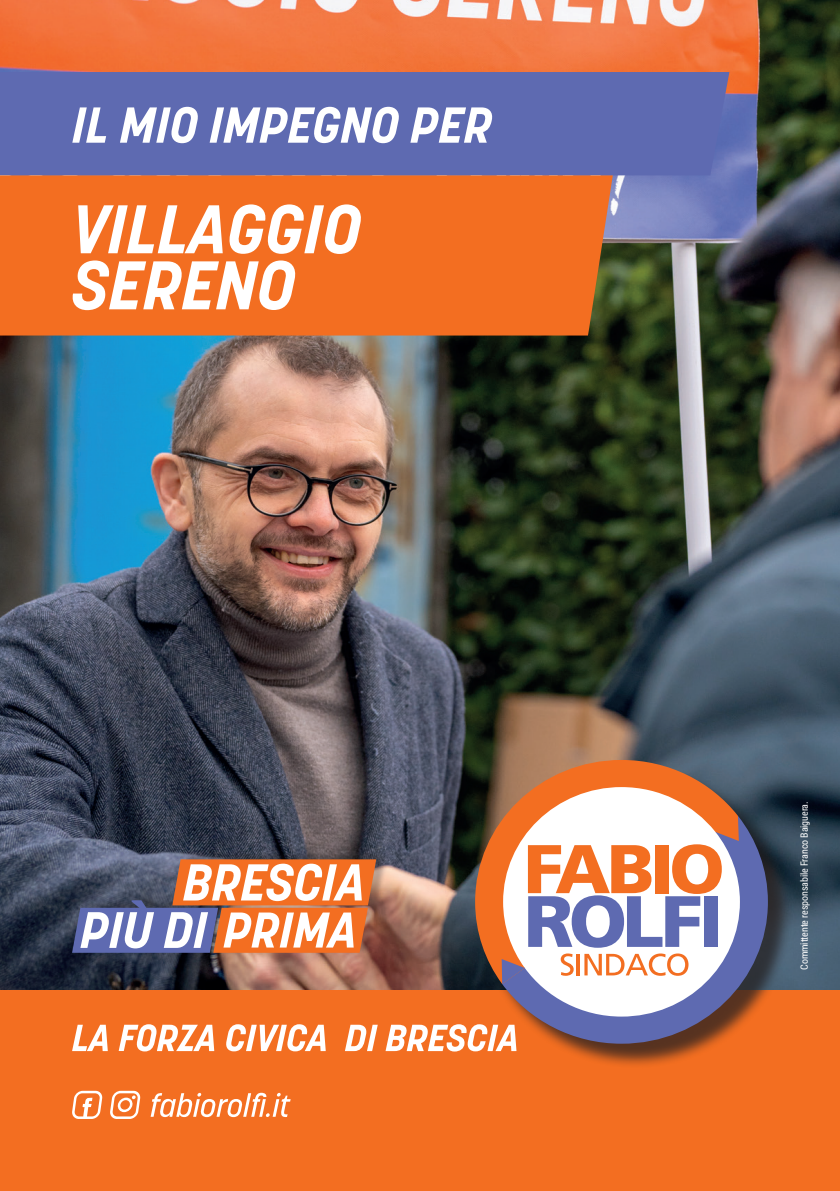
<style>
.page{position:relative;width:840px;height:1191px;background:#fff}
.page>*{position:absolute;margin:0;border:0;box-sizing:border-box;transform-origin:0 0}
.t1{font:italic 700 68px/56px "Korolev";color:#fff}
.t2{font:italic 700 50px "Korolev";color:#fff}
.t3{font:10px "Roboto Condensed";letter-spacing:-.01em;color:#fff}
</style>
<div class="page">
<img style="left:0;top:0;width:839px;height:990px">
<div style="left:0;top:72px;width:729px;height:103px;background:#5e6ab1"></div>
<div style="left:0;top:990px;width:839px;height:201px;background:#f36e21"></div>
<div style="left:478px;top:763px;width:314px;height:305px;background:#231f20;opacity:.75"></div>
<svg style="left:501px;top:816px;width:266px;height:227px;fill:#5e6ab1"></svg>
<svg style="left:475px;top:760px;width:263px;height:224px"></svg>
<svg style="left:501px;top:959px;width:23px;height:25px"></svg>
<svg style="left:110px;top:1090px;width:31px;height:29px"></svg>
<svg style="left:72px;top:1090px;width:31px;height:29px"></svg>
<svg style="left:150px;top:1092px;width:140px;height:25px"></svg>
<div style="left:76px;top:851px;width:313px;height:103px;background:#231f20;opacity:.3"></div>
<svg style="left:72px;top:859px;width:304px;height:93px"></svg>
<svg style="left:72px;top:1024px;width:444px;height:27px"></svg>
<div style="left:0;top:175px;width:612px;height:160px;background:#f36e21"></div>
<h2 class="t2" style="left:72px;top:93px;width:421px">IL MIO IMPEGNO PER</h2>
<h1 class="t1" style="left:72px;top:201px;width:291px">VILLAGGIO<br>SERENO</h1>
<p class="t3" style="left:796px;top:970px;width:170px;rotate:-90deg">Committente responsabile Franco Baiguera.</p>
</div>
